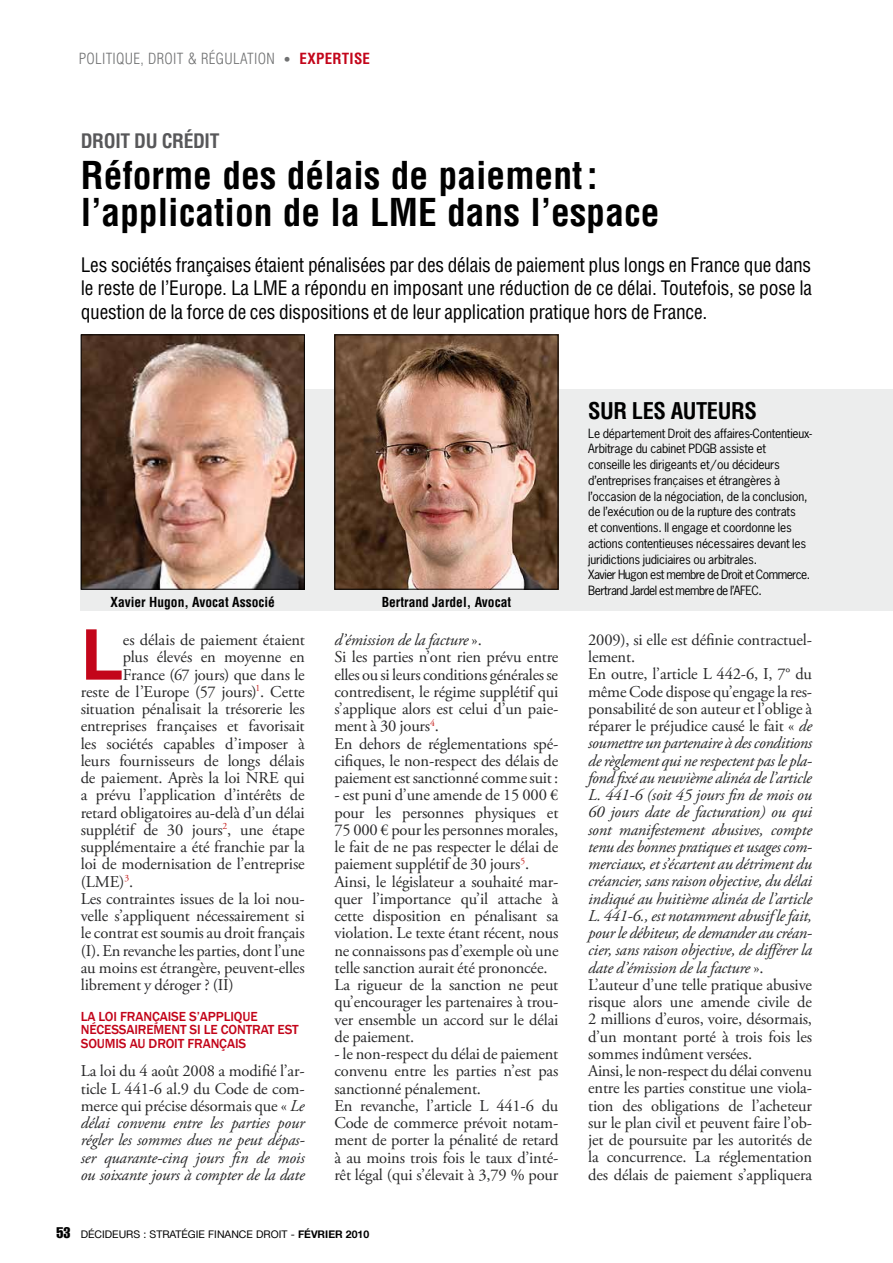
<style>
.page{position:relative;width:893px;height:1263px;background:#fff}
.page>*{position:absolute;margin:0;border:0;box-sizing:border-box;transform-origin:0 0}
.t1{font:700 70.05px "Helvetica LT Std";color:#c3051a}
.t2{font:700 condensed 37.5px/37.5px "Helvetica LT Std";color:#000}
.t3{font:700 condensed 22.5px "Helvetica LT Std";letter-spacing:-.02em;color:#000}
.t4{font:condensed 19.5px/23.4px "Helvetica LT Std";letter-spacing:-.015em;color:#000;text-align:justify}
.t5{font:700 condensed 19.5px "Helvetica LT Std";letter-spacing:-.02em;color:#58585a}
.t6{font:16.5px/17.2px "Adobe Garamond Pro";letter-spacing:-.01em;color:#282829}
.t7{font:italic 16.5px/17.2px "Adobe Garamond Pro";letter-spacing:-.01em;color:#282829;text-align:justify}
.t8{font:300 condensed 15px "Helvetica LT Std";letter-spacing:.02em;color:#707172}
.t9{font:500 13.5px/13.5px "Franklin Gothic";letter-spacing:-.01em;color:#c3051a}
.t10{font:700 condensed 13.5px "Helvetica LT Std";color:#000}
.t11{font:12px/15.8px "News Gothic LT";letter-spacing:-.015em;color:#000}
.t12{font:10.5px "Helvetica Neue LT";color:#000}
.s1{font-family:"Helvetica Neue LT";font-weight:500;font-stretch:normal;font-size:13.5px}
.s2{font-weight:700;color:#c3051a}
.s3{font-style:normal}
.s4{font-style:italic}
.s5{font-family:"Helvetica LT";font-stretch:extra-condensed;font-size:15px}
.s6{font-weight:700}
</style>
<div class="page">
<div style="left:81px;top:390px;width:812px;height:221px;background:#eceded"></div>
<img style="left:83px;top:336px;width:220px;height:251px">
<div style="left:81px;top:334px;width:224px;height:255px;border:1px solid #000"></div>
<img style="left:336px;top:336px;width:220px;height:251px">
<div style="left:334px;top:334px;width:224px;height:255px;border:1px solid #000"></div>
<p class="t8" style="left:79px;top:49px;width:291px">POLITIQUE, DROIT &amp; RÉGULATION <span class="s1">•</span> <span class="s2">expertise</span></p>
<p class="t5" style="left:81px;top:128px;width:140px">droit du crédit</p>
<h2 class="t2" style="left:81px;top:156px;width:580px">Réforme des délais de paiement: l’application de la LME dans l’espace</h2>
<p class="t4" style="left:81px;top:253px;width:733px">Les sociétés françaises étaient pénalisées par des délais de paiement plus longs en France que dans le reste de l’Europe. La LME a répondu en imposant une réduction de ce délai. Toutefois, se pose la question de la force de ces dispositions et de leur application pratique hors de France.</p>
<p class="t10" style="left:111px;top:593px;width:166px">Xavier Hugon, Avocat Associé</p>
<p class="t10" style="left:382px;top:593px;width:131px">Bertrand Jardel, Avocat</p>
<h1 class="t1" style="left:81px;top:612px;width:44px">L</h1>
<p class="t6" style="left:123px;top:632px;width:183px">es délais de paiement étaient</p>
<p class="t6" style="left:123px;top:649px;width:183px">plus élevés en moyenne en</p>
<p class="t6" style="left:123px;top:666px;width:183px">France (67 jours) que dans le</p>
<p class="t6" style="left:81px;top:684px;width:225px">reste de l’Europe (57 jours)<sup>1</sup>. Cette</p>
<p class="t6" style="left:81px;top:701px;width:225px">situation pénalisait la trésorerie les</p>
<p class="t6" style="left:81px;top:718px;width:225px">entreprises françaises et favorisait</p>
<p class="t6" style="left:81px;top:735px;width:225px">les sociétés capables d’imposer à</p>
<p class="t6" style="left:81px;top:753px;width:225px">leurs fournisseurs de longs délais</p>
<p class="t6" style="left:81px;top:770px;width:225px">de paiement. Après la loi NRE qui</p>
<p class="t6" style="left:81px;top:787px;width:225px">a prévu l’application d’intérêts de</p>
<p class="t6" style="left:81px;top:804px;width:225px">retard obligatoires au-delà d’un délai</p>
<p class="t6" style="left:81px;top:821px;width:225px">supplétif de 30 jours<sup>2</sup>, une étape</p>
<p class="t6" style="left:81px;top:839px;width:225px">supplémentaire a été franchie par la</p>
<p class="t6" style="left:81px;top:856px;width:225px">loi de modernisation de l’entreprise</p>
<p class="t6" style="left:81px;top:873px;width:54px">(LME)<sup>3</sup>.</p>
<p class="t6" style="left:81px;top:891px;width:225px">Les contraintes issues de la loi nou-</p>
<p class="t6" style="left:81px;top:908px;width:225px">velle s’appliquent nécessairement si</p>
<p class="t6" style="left:81px;top:925px;width:225px">le contrat est soumis au droit français</p>
<p class="t6" style="left:81px;top:942px;width:225px">(I). En revanche les parties, dont l’une</p>
<p class="t6" style="left:81px;top:960px;width:225px">au moins est étrangère, peuvent-elles</p>
<p class="t6" style="left:81px;top:977px;width:155px">librement y déroger ? (II)</p>
<p class="t9" style="left:81px;top:1010px;width:219px">LA LOI FRANÇAISE S’APPLIQUE<br>NÉCESSAIREMENT SI LE CONTRAT EST<br>SOUMIS AU DROIT FRANÇAIS</p>
<p class="t7" style="left:81px;top:1063px;width:225px"><span class="s3">La loi du 4 août 2008 a modifié l’ar&shy;ticle L 441-6 al.9 du Code de com&shy;merce qui précise désormais que «</span> Le délai convenu entre les parties pour régler les sommes dues ne peut dépas&shy;ser quarante-cinq jours fin de mois ou soixante jours à compter de la date</p>
<p class="t6" style="left:334px;top:632px;width:225px"><span class="s4">d’émission de la facture</span> ».<br>Si les parties n’ont rien prévu entre elles ou si leurs conditions générales se contredisent, le régime supplétif qui s’applique alors est celui d’un paie&shy;ment à 30 jours<sup>4</sup>.<br>En dehors de réglementations spé&shy;cifiques, le non-respect des délais de paiement est sanctionné comme suit :</p>
<p class="t6" style="left:334px;top:787px;width:226px">- est puni d’une amende de 15 000 € pour les personnes physiques et 75 000 € pour les personnes morales, le fait de ne pas respecter le délai de paiement supplétif de 30 jours<sup>5</sup>.<br>Ainsi, le législateur a souhaité mar&shy;quer l’importance qu’il attache à cette disposition en pénalisant sa violation. Le texte étant récent, nous ne connaissons pas d’exemple où une telle sanction aurait été prononcée.<br>La rigueur de la sanction ne peut qu’encourager les partenaires à trou&shy;ver ensemble un accord sur le délai de paiement.</p>
<p class="t6" style="left:334px;top:1046px;width:225px">- le non-respect du délai de paiement convenu entre les parties n’est pas sanctionné pénalement.<br>En revanche, l’article L 441-6 du Code de commerce prévoit notam&shy;ment de porter la pénalité de retard à au moins trois fois le taux d’inté&shy;rêt légal (qui s’élevait à 3,79 % pour</p>
<p class="t12" style="left:56px;top:1228px;width:314px"><span class="s5">53</span> DÉCIDEURS : STRATÉGIE FINANCE DROIT - <span class="s6">FÉVRIER 2010</span></p>
<h3 class="t3" style="left:588px;top:396px;width:170px">sur les auteurs</h3>
<p class="t11" style="left:588px;top:425px;width:225px">Le département Droit des affaires-Contentieux-Arbitrage du cabinet PDGB assiste et<br>conseille les dirigeants et/ou décideurs d’entreprises françaises et étrangères à l’occasion de la négociation, de la conclusion, de l’exécution ou de la rupture des contrats<br>et conventions. Il engage et coordonne les actions contentieuses nécessaires devant les juridictions judiciaires ou arbitrales.<br>Xavier Hugon est membre de Droit et Commerce.<br>Bertrand Jardel est membre de l’AFEC.</p>
<p class="t6" style="left:588px;top:632px;width:226px">2009), si elle est définie contractuel&shy;lement.<br>En outre, l’article L 442-6, I, 7° du même Code dispose qu’engage la res&shy;ponsabilité de son auteur et l’oblige à réparer le préjudice causé le fait « <span class="s4">de soumettre un partenaire à des conditions de règlement qui ne respectent pas le pla&shy;fond fixé au neuvième alinéa de l’article L. 441-6 (soit 45 jours fin de mois ou 60 jours date de facturation) ou qui sont manifestement abusives, compte tenu des bonnes pratiques et usages com&shy;merciaux, et s’écartent au détriment du créancier, sans raison objective, du délai indiqué au huitième alinéa de l’article L. 441-6., est notamment abusif le fait, pour le débiteur, de demander au créan&shy;cier, sans raison objective, de différer la date d’émission de la facture</span> ».<br>L’auteur d’une telle pratique abusive risque alors une amende civile de 2 millions d’euros, voire, désormais, d’un montant porté à trois fois les sommes indûment versées.<br>Ainsi, le non-respect du délai convenu entre les parties constitue une viola&shy;tion des obligations de l’acheteur sur le plan civil et peuvent faire l’ob&shy;jet de poursuite par les autorités de la concurrence. La réglementation des délais de paiement s’appliquera</p>
</div>
